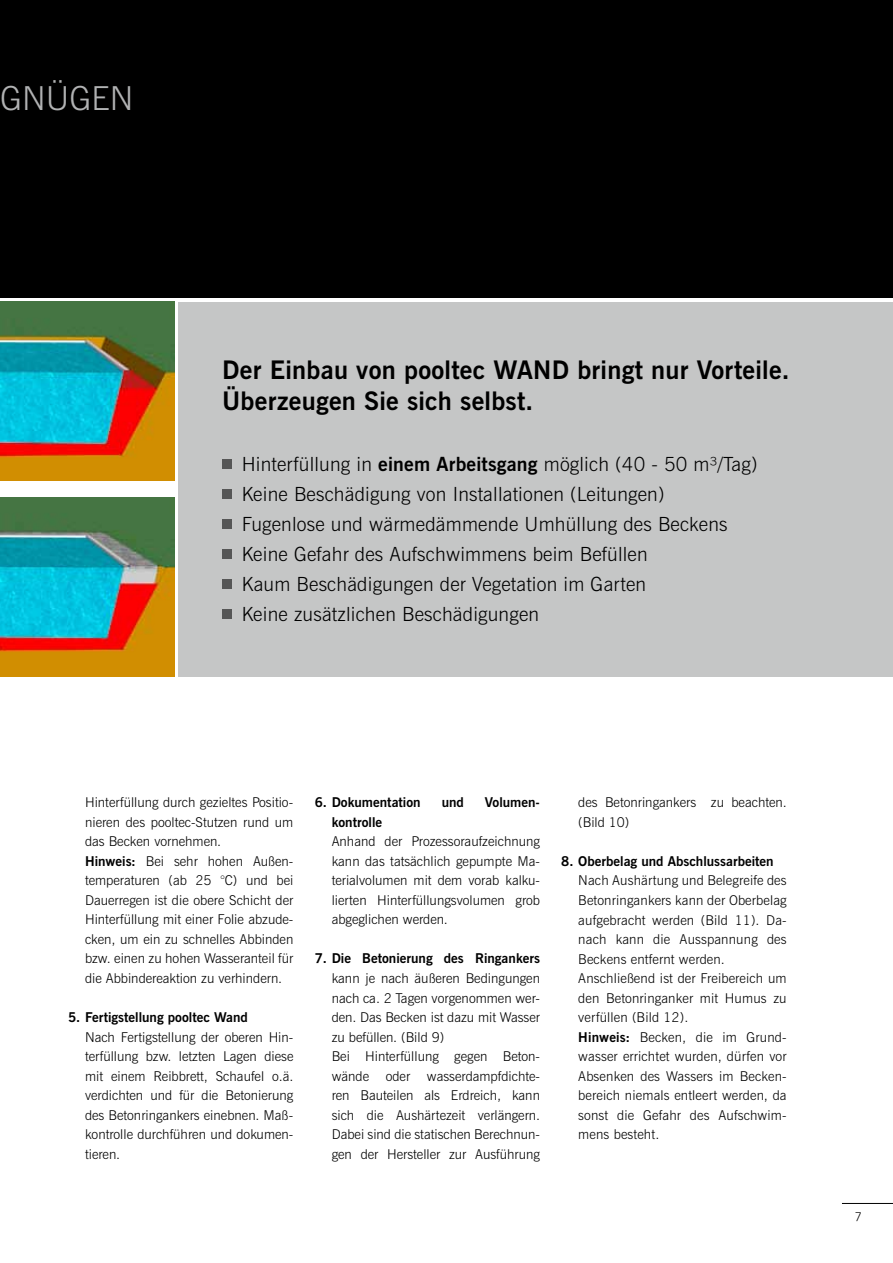
<style>
.page{position:relative;width:893px;height:1263px;background:#fff}
.page>*{position:absolute;margin:0;border:0;box-sizing:border-box;transform-origin:0 0}
.t1{font:300 33px "News Gothic BT";color:#b1b2b3}
.t2{font:700 25.5px/31.5px "News Gothic BT";letter-spacing:.01em;color:#000}
.t3{font:300 19.5px/30px "News Gothic BT";letter-spacing:.01em;color:#000}
.t4{font:300 13.5px/19.5px "News Gothic BT";color:#000}
.t5{font:700 13.5px "News Gothic BT";color:#000}
.t6{font:300 12px "News Gothic BT";color:#000}
.s1{font-weight:700}
</style>
<div class="page">
<hr style="left:842px;top:1203px;width:51px;height:1px;background:#000">
<div style="left:179px;top:302px;width:714px;height:374px;background:#c5c6c6"></div>
<div style="left:0;top:0;width:893px;height:298px;background:#000"></div>
<img style="left:0;top:302px;width:174px;height:178px">
<img style="left:0;top:497px;width:174px;height:179px">
<div style="left:222px;top:460px;width:10px;height:9px;background:#565656"></div>
<div style="left:222px;top:490px;width:10px;height:9px;background:#565656"></div>
<div style="left:222px;top:520px;width:10px;height:9px;background:#565656"></div>
<div style="left:222px;top:550px;width:10px;height:9px;background:#565656"></div>
<div style="left:222px;top:580px;width:10px;height:9px;background:#565656"></div>
<div style="left:222px;top:610px;width:10px;height:9px;background:#565656"></div>
<h1 class="t1" style="left:0;top:79px;width:128px">gnügen</h1>
<h2 class="t2" style="left:222px;top:354px;width:569px">Der Einbau von pooltec WAND bringt nur Vorteile.<br>Überzeugen Sie sich selbst.</h2>
<p class="t3" style="left:242px;top:449px;width:517px">Hinterfüllung in <span class="s1">einem Arbeitsgang</span> möglich (40 - 50 m³/Tag)<br>Keine Beschädigung von I nstallationen (Leitungen)<br>Fugenlose und wärmedämmende U mhüllung des Beckens Keine Gefahr des Aufschwimmens beim Befüllen<br>Kaum Beschädigungen der Vegetation im Garten<br>Keine zusätzlichen Beschädigungen</p>
<p class="t4" style="left:85px;top:793px;width:210px">Hinterfüllung durch gezieltes Positio&shy;nieren des pooltec-Stutzen rund um das Becken vornehmen.<br><span class="s1">Hinweis:</span> Bei sehr hohen Außen&shy;temperaturen (ab 25 °C) und bei Dauerregen ist die obere Schicht der Hinterfüllung mit einer Folie abzude&shy;cken, um ein zu schnelles Abbinden bzw. einen zu hohen Wasseranteil für die Abbindereaktion zu verhindern.</p>
<p class="t5" style="left:68px;top:1009px;width:181px">5. Fertigstellung pooltec Wand</p>
<p class="t4" style="left:85px;top:1027px;width:210px;text-align:justify">Nach Fertigstellung der oberen Hin&shy;terfüllung bzw. letzten Lagen diese mit einem Reibbrett, Schaufel o.ä. verdichten und für die Betonierung des Betonringankers einebnen. Maß&shy;kontrolle durchführen und dokumen&shy;tieren.</p>
<p class="t5" style="left:315px;top:794px;width:107px">6. Dokumentation</p>
<p class="t5" style="left:442px;top:794px;width:24px">und</p>
<p class="t5" style="left:485px;top:794px;width:57px">Volumen-</p>
<p class="t5" style="left:332px;top:814px;width:52px">kontrolle</p>
<p class="t4" style="left:332px;top:832px;width:210px;text-align:justify;text-indent:-17px">Anhand der Prozessoraufzeichnung kann das tatsächlich gepumpte M a&shy;terialvolumen mit dem vorab kalku&shy;lierten Hinterfüllungsvolumen grob abgeglichen werden.</p>
<p class="t5" style="left:315px;top:950px;width:227px">7. Die Betonierung des Ringankers</p>
<p class="t4" style="left:332px;top:968px;width:210px">kann je nach äußeren Bedingungen nach ca. 2 Tagen vorgenommen wer&shy;den. Das Becken ist dazu mit Wasser zu befüllen. (Bild 9)<br>Bei Hinterfüllung gegen Beton&shy;wände oder wasserdampfdichte&shy;ren Bauteilen als Erdreich, kann sich die Aushärtezeit verlängern.<br>Dabei sind die statischen Berechnun&shy;gen der Hersteller zur Ausführung</p>
<p class="t4" style="left:578px;top:793px;width:210px">des Betonringankers zu beachten. (Bild 10)</p>
<p class="t5" style="left:561px;top:853px;width:214px">8. Oberbelag und Abschlussarbeiten</p>
<p class="t4" style="left:578px;top:871px;width:210px">Nach Aushärtung und Belegreife des</p>
<p class="t4" style="left:578px;top:890px;width:210px">Betonringankers kann der Oberbelag</p>
<p class="t4" style="left:578px;top:910px;width:210px">aufgebracht werden (Bild 11). Da-</p>
<p class="t4" style="left:578px;top:929px;width:210px">nach kann die Ausspannung des</p>
<p class="t4" style="left:578px;top:949px;width:148px">Beckens entfernt werden.</p>
<p class="t4" style="left:561px;top:968px;width:227px">Anschließend ist der Freibereich um</p>
<p class="t4" style="left:578px;top:988px;width:210px">den Betonringanker mit Humus zu</p>
<p class="t4" style="left:578px;top:1007px;width:112px">verfüllen (Bild 12).</p>
<p class="t4" style="left:578px;top:1027px;width:210px"><span class="s1">Hinweis:</span> Becken, die im Grund-</p>
<p class="t4" style="left:578px;top:1046px;width:210px">wasser errichtet wurden, dürfen vor</p>
<p class="t4" style="left:578px;top:1066px;width:210px">Absenken des Wassers im Becken-</p>
<p class="t4" style="left:578px;top:1085px;width:210px">bereich niemals entleert werden, da</p>
<p class="t4" style="left:578px;top:1105px;width:210px">sonst die Gefahr des Aufschwim-</p>
<p class="t4" style="left:578px;top:1124px;width:83px">mens besteht.</p>
<p class="t6" style="left:855px;top:1209px;width:9px">7</p>
</div>
